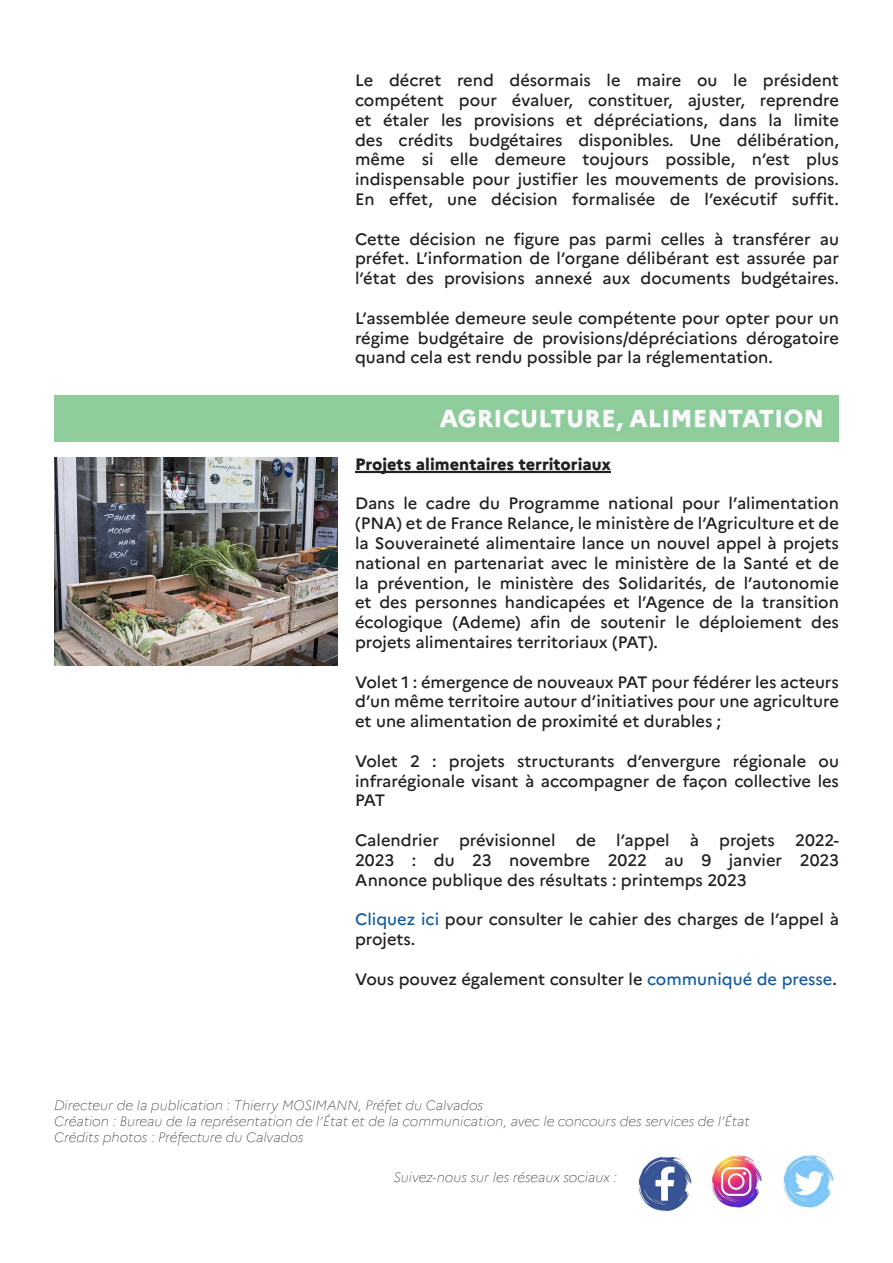
<style>
.page{position:relative;width:893px;height:1263px;background:#fff}
.page>*{position:absolute;margin:0;border:0;box-sizing:border-box;transform-origin:0 0}
.t1{font:500 16.5px/19.8px "Marianne";color:#231f20;text-align:justify}
.t2{font:800 16.5px "Marianne";color:#231f20}
.t3{font:italic 100 13.5px "Marianne";color:#231f20}
.s1{color:#175d9e}
</style>
<div class="page">
<img style="left:54px;top:395px;width:785px;height:47px">
<img style="left:54px;top:457px;width:283px;height:209px">
<hr style="left:355px;top:471px;width:256px;height:2px;background:#231f20">
<img style="left:712px;top:1155px;width:50px;height:53px">
<img style="left:783px;top:1155px;width:51px;height:53px">
<img style="left:638px;top:1157px;width:54px;height:54px">
<p class="t1" style="left:355px;top:70px;width:485px">Le décret rend désormais le maire ou le président compétent pour évaluer, constituer, ajuster, reprendre et étaler les provisions et dépréciations, dans la limite des crédits budgétaires disponibles. Une délibération, même si elle demeure toujours possible, n’est plus indispensable pour justifier les mouvements de provisions.<br>En effet, une décision formalisée de l’exécutif suffit.</p>
<p class="t1" style="left:355px;top:229px;width:485px">Cette décision ne figure pas parmi celles à transférer au préfet. L’information de l’organe délibérant est assurée par l’état des provisions annexé aux documents budgétaires.</p>
<p class="t1" style="left:355px;top:308px;width:485px">L’assemblée demeure seule compétente pour opter pour un régime budgétaire de provisions/dépréciations dérogatoire quand cela est rendu possible par la réglementation.</p>
<p class="t2" style="left:355px;top:454px;width:257px">Projets alimentaires territoriaux</p>
<p class="t1" style="left:355px;top:493px;width:485px">Dans le cadre du Programme national pour l’alimentation (PNA) et de France Relance, le ministère de l’Agriculture et de la Souveraineté alimentaire lance un nouvel appel à projets national en partenariat avec le ministère de la Santé et de la prévention, le ministère des Solidarités, de l’autonomie et des personnes handicapées et l’Agence de la transition écologique (Ademe) afin de soutenir le déploiement des projets alimentaires territoriaux (PAT).</p>
<p class="t1" style="left:355px;top:672px;width:485px">Volet 1 : émergence de nouveaux PAT pour fédérer les acteurs d’un même territoire autour d’initiatives pour une agriculture et une alimentation de proximité et durables ;</p>
<p class="t1" style="left:355px;top:751px;width:485px">Volet 2 : projets structurants d’envergure régionale ou infrarégionale visant à accompagner de façon collective les PAT</p>
<p class="t1" style="left:355px;top:830px;width:485px">Calendrier prévisionnel de l’appel à projets 2022- 2023 : du 23 novembre 2022 au 9 janvier 2023<br>Annonce publique des résultats : printemps 2023</p>
<p class="t1" style="left:355px;top:909px;width:485px"><span class="s1">Cliquez ici</span> pour consulter le cahier des charges de l’appel à projets.</p>
<p class="t1" style="left:355px;top:969px;width:483px">Vous pouvez également consulter le <span class="s1">communiqué de presse</span>.</p>
<p class="t3" style="left:54px;top:1097px;width:431px">Directeur de la publication : Thierry MOSIMANN, Préfet du Calvados</p>
<p class="t3" style="left:54px;top:1113px;width:697px">Création : Bureau de la représentation de l’État et de la communication, avec le concours des services de l’État</p>
<p class="t3" style="left:54px;top:1129px;width:251px">Crédits photos : Préfecture du Calvados</p>
<p class="t3" style="left:393px;top:1169px;width:225px">Suivez-nous sur les réseaux sociaux :</p>
</div>
